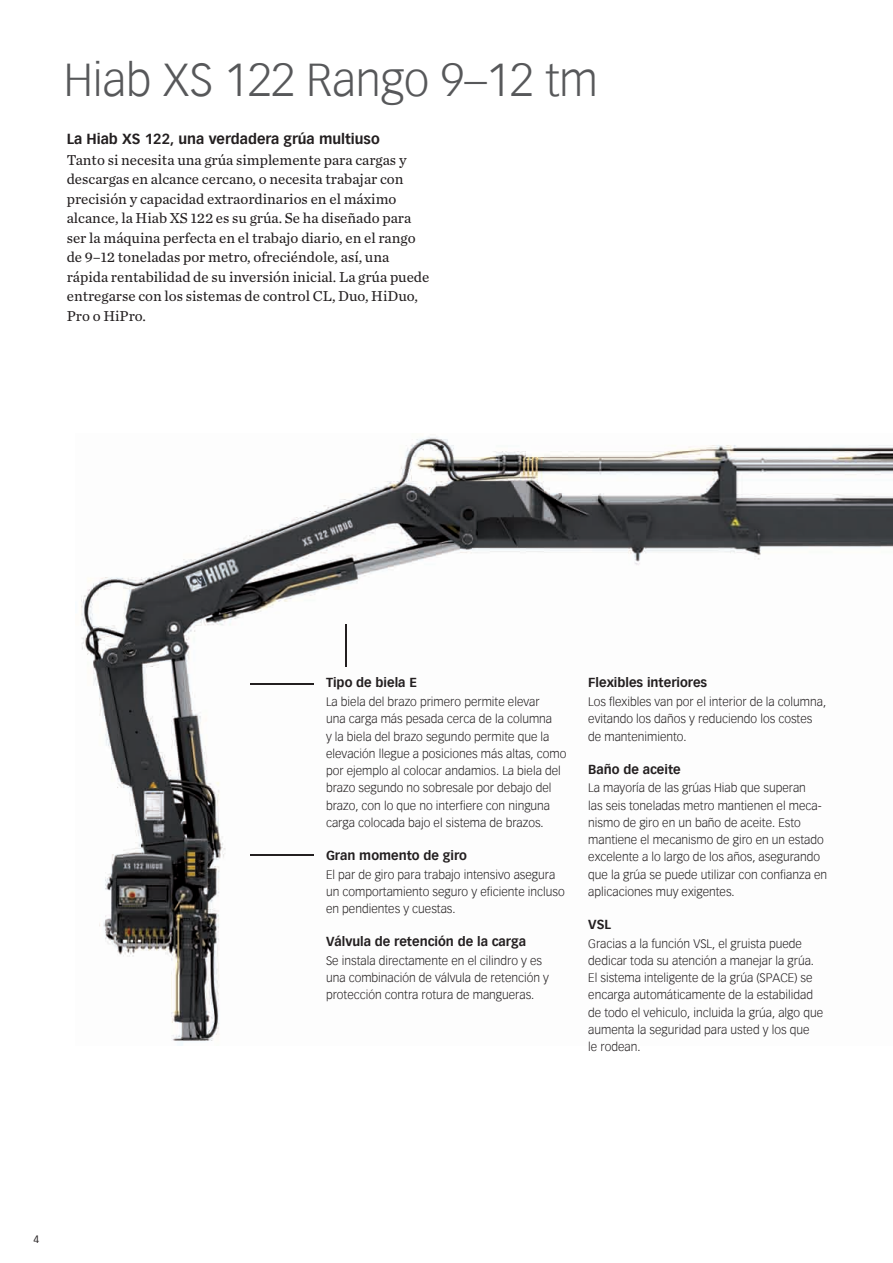
<style>
.page{position:relative;width:893px;height:1263px;background:#fff}
.page>*{position:absolute;margin:0;border:0;box-sizing:border-box;transform-origin:0 0}
.t1{font:300 45px "Vectora Com";color:#57585a}
.t2{font:15px/19.5px "Chronicle Text G2";color:#231f20}
.t3{font:700 14.25px "Vectora Com";color:#231f20}
.t4{font:700 12.75px "Vectora Com";color:#231f20}
.t5{font:300 12px/17.2px "Vectora Com";color:#231f20}
.t6{font:10.5px "Vectora Com";color:#231f20}
</style>
<div class="page">
<img style="left:81px;top:437px;width:812px;height:609px">
<hr style="left:250px;top:855px;width:63px;height:1px;background:#231f20">
<hr style="left:345px;top:624px;width:1px;height:43px;background:#231f20">
<hr style="left:250px;top:683px;width:63px;height:2px;background:#231f20">
<h1 class="t1" style="left:64px;top:53px;width:536px">Hiab XS 122 Rango 9–12 tm</h1>
<p class="t3" style="left:67px;top:130px;width:314px">La Hiab XS 122, una verdadera grúa multiuso</p>
<p class="t2" style="left:67px;top:149px;width:364px">Tanto si necesita una grúa simplemente para cargas y descargas en alcance cercano, o necesita trabajar con precisión y capacidad extraordinarios en el máximo alcance, la Hiab XS 122 es su grúa. Se ha diseñado para ser la máquina perfecta en el trabajo diario, en el rango de 9–12 toneladas por metro, ofreciéndole, así, una rápida rentabilidad de su inversión inicial. La grúa puede entregarse con los sistemas de control CL, Duo, HiDuo, Pro o HiPro.</p>
<p class="t6" style="left:33px;top:1233px;width:7px">4</p>
<p class="t4" style="left:326px;top:675px;width:92px">Tipo de biela E</p>
<p class="t5" style="left:326px;top:693px;width:242px">La biela del brazo primero permite elevar<br>una carga más pesada cerca de la columna<br>y la biela del brazo segundo permite que la elevación llegue a posiciones más altas, como por ejemplo al colocar andamios. La biela del brazo segundo no sobresale por debajo del brazo, con lo que no interfiere con ninguna carga colocada bajo el sistema de brazos.</p>
<p class="t4" style="left:326px;top:847px;width:142px">Gran momento de giro</p>
<p class="t5" style="left:326px;top:866px;width:240px">El par de giro para trabajo intensivo asegura un comportamiento seguro y eficiente incluso en pendientes y cuestas.</p>
<p class="t4" style="left:326px;top:934px;width:201px">Válvula de retención de la carga</p>
<p class="t5" style="left:326px;top:952px;width:225px">Se instala directamente en el cilindro y es una combinación de válvula de retención y protección contra rotura de mangueras.</p>
<p class="t4" style="left:588px;top:675px;width:120px">Flexibles interiores</p>
<p class="t5" style="left:588px;top:693px;width:239px">Los flexibles van por el interior de la columna, evitando los daños y reduciendo los costes de mantenimiento.</p>
<p class="t4" style="left:588px;top:761px;width:94px">Baño de aceite</p>
<p class="t5" style="left:588px;top:779px;width:240px">La mayoría de las grúas Hiab que superan<br>las seis toneladas metro mantienen el meca&shy;nismo de giro en un baño de aceite. Esto mantiene el mecanismo de giro en un estado excelente a lo largo de los años, asegurando que la grúa se puede utilizar con confianza en aplicaciones muy exigentes.</p>
<p class="t4" style="left:588px;top:916px;width:24px">VSL</p>
<p class="t5" style="left:588px;top:935px;width:236px">Gracias a la función VSL, el gruista puede dedicar toda su atención a manejar la grúa.<br>El sistema inteligente de la grúa (SPACE) se encarga automáticamente de la estabilidad de todo el vehiculo, incluida la grúa, algo que aumenta la seguridad para usted y los que<br>le rodean.</p>
</div>
